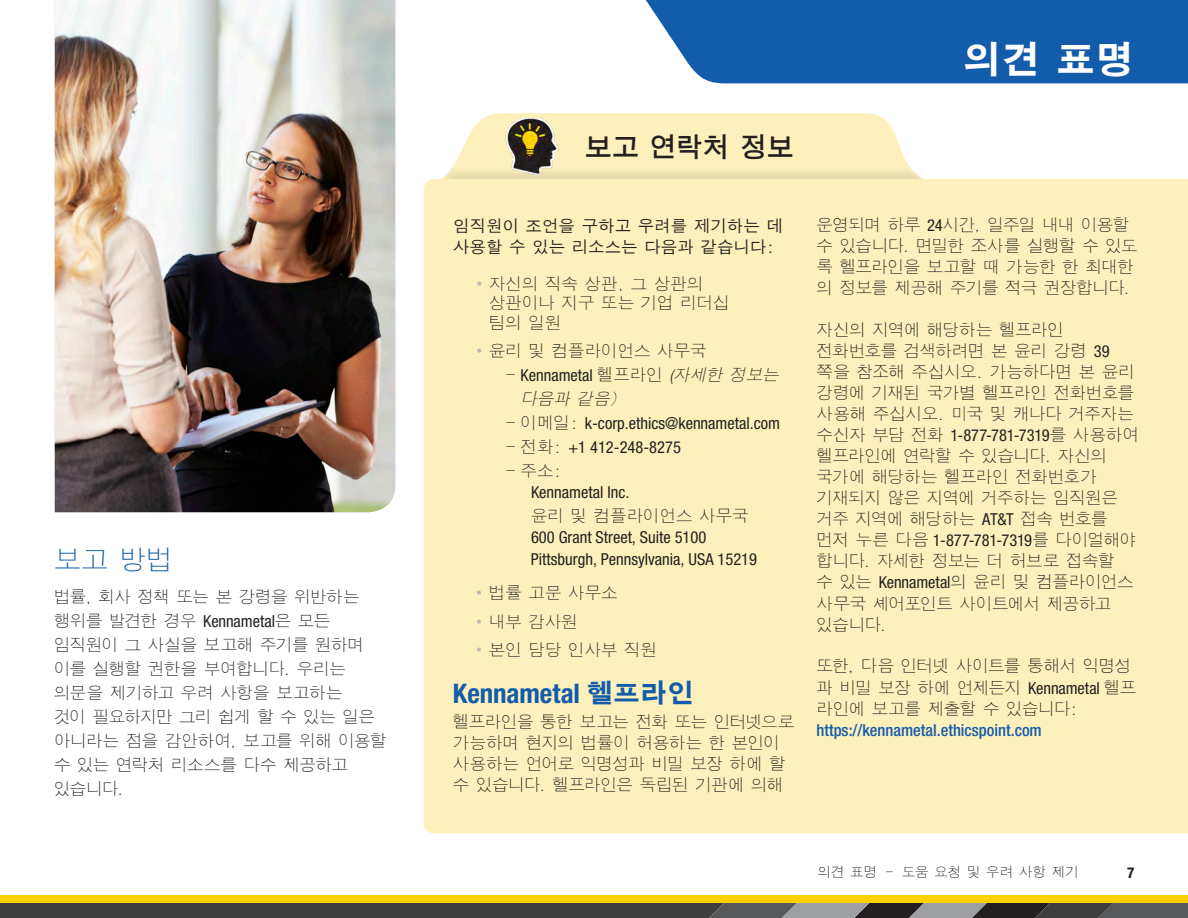
<style>
.page{position:relative;width:1188px;height:918px;background:#fff}
.page>*{position:absolute;margin:0;border:0;box-sizing:border-box;transform-origin:0 0}
.t1{font:700 39px "SM Gothic Std";color:#fff}
.t2{font:700 condensed 27px "Helvetica Neue LT Std";letter-spacing:-.005em;color:#135cab}
.t3{font:600 27px "SM Gothic Std";letter-spacing:-.01em;color:#231f20}
.A_head_18_22_57_cond{font:300 27px "SM Gothic Std";color:#135cab}
.BodyText_11_16_57_co{font:300 16.5px/21px "SM Gothic Std";letter-spacing:-.025em;color:#231f20}
.t4{font:condensed 16.5px "Helvetica Neue LT Std";color:#231f20}
.BodyText_11_16_57_co-2{font:300 16.5px/19.5px "SM Gothic Std";color:#231f20}
.TxtFeature_level2_bu{font:condensed 16.5px "Helvetica Neue LTW1 G";color:#231f20}
.t5{font:500 16.5px/21px "SM Gothic Std";color:#231f20}
.TxtFeature_level2_bu-2{font:italic 300 16.5px/24px "SM Gothic Std";color:#231f20}
.TxtFeature_level2_bu-3{font:300 16.5px "SM Gothic Std";color:#231f20}
.t6{font:700 condensed 15px "Helvetica Neue LT Std";color:#231f20}
.Footer_Right{font:300 13.5px "SM Gothic Std";letter-spacing:-.005em;color:#231f20}
.s1{font-family:"Helvetica Neue LTW1 G";font-weight:400;font-stretch:condensed}
.s2{color:#c2b6b1}
.s3{font-style:normal}
.s4{font-family:"Helvetica Neue LTW1 G";font-weight:400;font-style:normal;font-stretch:condensed}
.s5{font-family:"Helvetica Neue LTW1 G";font-stretch:condensed}
.s6{font-family:"SM Gothic Std";font-weight:300;font-stretch:normal}
.s7{font-family:"SM Gothic Std";font-stretch:normal}
.s8{font-family:"Helvetica Neue LT Std";font-weight:400;font-stretch:condensed}
.s9{font-family:"Helvetica Neue LT Std";font-weight:500;font-stretch:condensed;color:#135cab}
</style>
<div class="page">
<svg style="left:0;top:896px;width:1188px;height:22px;background:#827434"></svg>
<svg style="left:453px;top:113px;width:456px;height:53px;background:#fef1c1"></svg>
<img style="left:494px;top:118px;width:71px;height:48px">
<div style="left:437px;top:166px;width:492px;height:44px;background:#231f20;opacity:.14"></div>
<div style="left:424px;top:179px;width:764px;height:654px;background:#fef0bc"></div>
<div style="left:646px;top:0;width:542px;height:83px;background:#135cab"></div>
<img style="left:55px;top:0;width:340px;height:512px">
<p class="A_head_18_22_57_cond" style="left:54px;top:546px;width:121px">보고 방법</p>
<p class="BodyText_11_16_57_co" style="left:54px;top:586px;width:334px;line-height:24px">법률, 회사 정책 또는 본 강령을 위반하는 행위를 발견한 경우 <span class="s1">Kennametal</span>은 모든 임직원이 그 사실을 보고해 주기를 원하며 이를 실행할 권한을 부여합니다. 우리는 의문을 제기하고 우려 사항을 보고하는<br>것이 필요하지만 그리 쉽게 할 수 있는 일은 아니라는 점을 감안하여, 보고를 위해 이용할 수 있는 연락처 리소스를 다수 제공하고 있습니다.</p>
<p class="t3" style="left:585px;top:133px;width:211px">보고 연락처 정보</p>
<p class="t1" style="left:962px;top:40px;width:173px">의견 표명</p>
<p class="t5" style="left:453px;top:216px;width:331px">임직원이 조언을 구하고 우려를 제기하는 데 사용할 수 있는 리소스는 다음과 같습니다:</p>
<p class="BodyText_11_16_57_co-2" style="left:489px;top:275px;width:242px;text-indent:-18px"><span class="s2">•</span>자신의 직속 상관, 그 상관의 상관이나 지구 또는 기업 리더십 팀의 일원</p>
<p class="BodyText_11_16_57_co-2" style="left:471px;top:343px;width:237px"><span class="s2">•</span>윤리 및 컴플라이언스 사무국</p>
<p class="TxtFeature_level2_bu-2" style="left:520px;top:364px;width:264px;text-indent:-18px"><span class="s3">–</span><span class="s4">Kennametal</span> <span class="s3">헬프라인</span> <span class="s5">(</span>자세한 정보는 다음과 같음)</p>
<p class="TxtFeature_level2_bu" style="left:502px;top:414px;width:279px"><span class="s6">–이메일:</span> k-corp.ethics@kennametal.com</p>
<p class="TxtFeature_level2_bu" style="left:502px;top:438px;width:180px"><span class="s6">–전화:</span> +1 412-248-8275</p>
<p class="TxtFeature_level2_bu-3" style="left:502px;top:463px;width:61px">–주소:</p>
<p class="t4" style="left:531px;top:483px;width:100px">Kennametal Inc.</p>
<p class="BodyText_11_16_57_co-2" style="left:531px;top:508px;width:219px">윤리 및 컴플라이언스 사무국</p>
<p class="t4" style="left:531px;top:528px;width:177px">600 Grant Street, Suite 5100</p>
<p class="t4" style="left:531px;top:550px;width:228px">Pittsburgh, Pennsylvania, USA 15219</p>
<p class="BodyText_11_16_57_co" style="left:471px;top:584px;width:148px"><span class="s2">•</span>법률 고문 사무소</p>
<p class="BodyText_11_16_57_co" style="left:471px;top:613px;width:109px"><span class="s2">•</span>내부 감사원</p>
<p class="BodyText_11_16_57_co" style="left:471px;top:641px;width:188px"><span class="s2">•</span>본인 담당 인사부 직원</p>
<p class="t2" style="left:453px;top:677px;width:243px">Kennametal <span class="s7">헬프라인</span></p>
<p class="BodyText_11_16_57_co" style="left:453px;top:713px;width:343px">헬프라인을 통한 보고는 전화 또는 인터넷으로 가능하며 현지의 법률이 허용하는 한 본인이 사용하는 언어로 익명성과 비밀 보장 하에 할 수 있습니다. 헬프라인은 독립된 기관에 의해</p>
<p class="BodyText_11_16_57_co" style="left:817px;top:216px;width:323px">운영되며 하루 <span class="s8">24</span>시간, 일주일 내내 이용할 수 있습니다. 면밀한 조사를 실행할 수 있도 록 헬프라인을 보고할 때 가능한 한 최대한 의 정보를 제공해 주기를 적극 권장합니다.</p>
<p class="BodyText_11_16_57_co" style="left:817px;top:321px;width:324px">자신의 지역에 해당하는 헬프라인 전화번호를 검색하려면 본 윤리 강령 <span class="s8">39 </span>쪽을 참조해 주십시오. 가능하다면 본 윤리 강령에 기재된 국가별 헬프라인 전화번호를 사용해 주십시오. 미국 및 캐나다 거주자는 수신자 부담 전화 <span class="s8">1-877-781-7319</span>를 사용하여 헬프라인에 연락할 수 있습니다. 자신의 국가에 해당하는 헬프라인 전화번호가 기재되지 않은 지역에 거주하는 임직원은 거주 지역에 해당하는 <span class="s8">AT&amp;T</span> 접속 번호를 먼저 누른 다음 <span class="s8">1-877-781-7319</span>를 다이얼해야 합니다. 자세한 정보는 더 허브로 접속할<br>수 있는 <span class="s8">Kennametal</span>의 윤리 및 컴플라이언스 사무국 셰어포인트 사이트에서 제공하고 있습니다.</p>
<p class="BodyText_11_16_57_co" style="left:817px;top:657px;width:321px">또한, 다음 인터넷 사이트를 통해서 익명성 과 비밀 보장 하에 언제든지 <span class="s8">Kennametal</span> 헬프 라인에 보고를 제출할 수 있습니다: <span class="s9">https://kennametal.ethicspoint.com</span></p>
<p class="Footer_Right" style="left:818px;top:865px;width:263px">의견 표명 – 도움 요청 및 우려 사항 제기</p>
<p class="t6" style="left:1127px;top:863px;width:9px">7</p>
</div>
